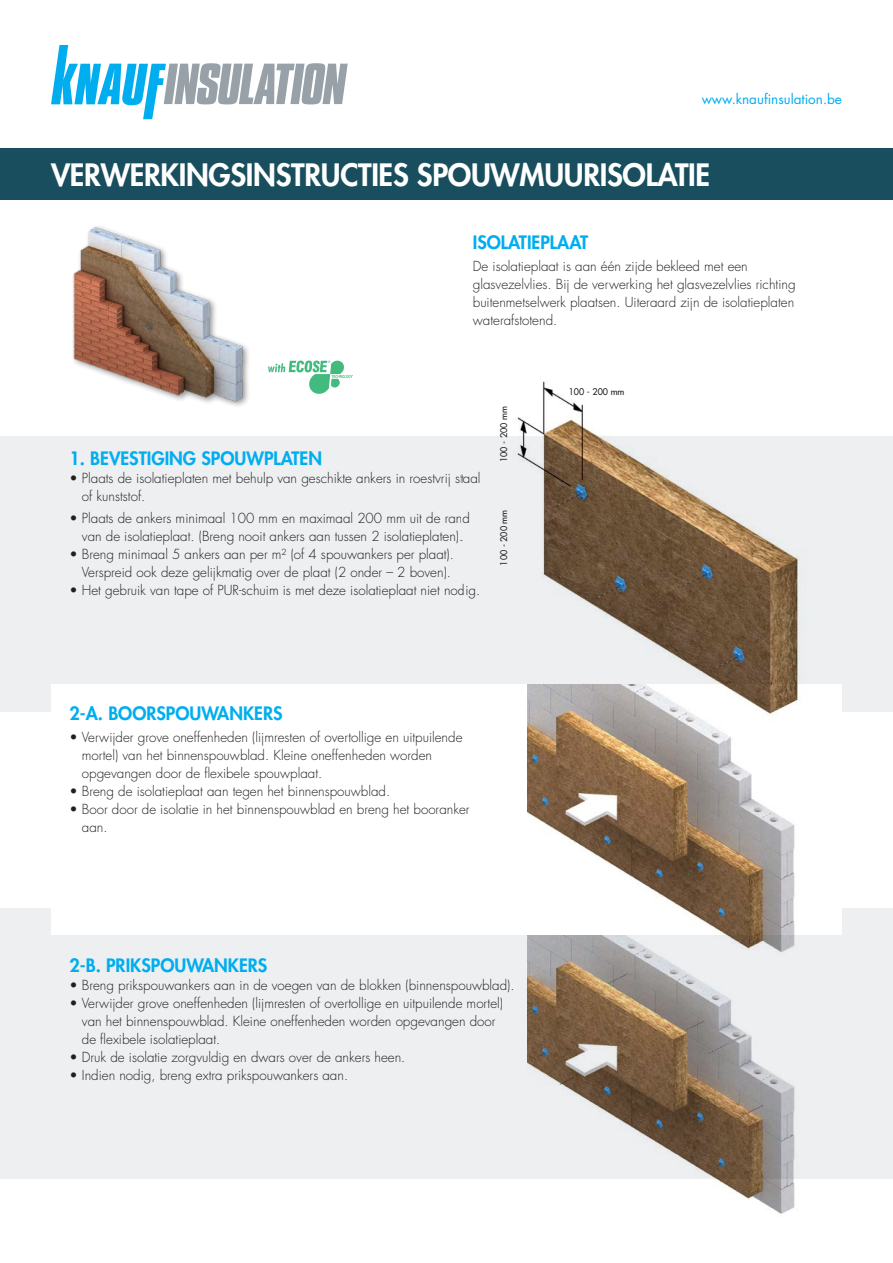
<style>
.page{position:relative;width:893px;height:1263px;background:#fff}
.page>*{position:absolute;margin:0;border:0;box-sizing:border-box;transform-origin:0 0}
.t1{font:800 30px "Futura Std";letter-spacing:-.01em;color:#fff}
.t2{font:800 18px "Futura Std";color:#00aeef}
.platte_tekst{font:300 13.5px/18px "Futura Std";color:#231f20}
.t3{font:13.5px "Futura Std";color:#00aeef}
.Default{font:500 9px "Futura Std";color:#231f20}
</style>
<div class="page">
<div style="left:0;top:436px;width:893px;height:275px;background:#edeff1"></div>
<div style="left:0;top:908px;width:893px;height:270px;background:#edeff1"></div>
<div style="left:0;top:149px;width:893px;height:51px;background:#184e5d"></div>
<div style="left:51px;top:684px;width:791px;height:54px;background:#fff"></div>
<div style="left:51px;top:881px;width:791px;height:54px;background:#fff"></div>
<svg style="left:51px;top:45px;width:297px;height:74px"></svg>
<svg style="left:268px;top:361px;width:85px;height:33px"></svg>
<img style="left:516px;top:381px;width:283px;height:350px">
<img style="left:528px;top:684px;width:271px;height:251px">
<img style="left:528px;top:935px;width:298px;height:279px">
<img style="left:73px;top:226px;width:176px;height:180px">
<p class="t3" style="left:702px;top:91px;width:142px">www.knaufinsulation.be</p>
<p class="t1" style="left:51px;top:156px;width:661px">VERWERKINGSINSTRUCTIES SPOUWMUURISOLATIE</p>
<p class="t2" style="left:473px;top:231px;width:117px">ISOLATIEPLAAT</p>
<p class="platte_tekst" style="left:473px;top:257px;width:324px">De isolatieplaat is aan één zijde bekleed met een glasvezelvlies. Bij de verwerking het glasvezelvlies richting buitenmetselwerk plaatsen. Uiteraard zijn de isolatieplaten waterafstotend.</p>
<p class="t2" style="left:69px;top:447px;width:254px">1. BEVESTIGING SPOUWPLATEN</p>
<p class="platte_tekst" style="left:82px;top:469px;width:400px;text-indent:-12px">• Plaats de isolatieplaten met behulp van geschikte ankers in roestvrij staal of kunststof.</p>
<p class="platte_tekst" style="left:69px;top:510px;width:402px;text-align:center">• Plaats de ankers minimaal 100 mm en maximaal 200 mm uit de rand van de isolatieplaat. (Breng nooit ankers aan tussen 2 isolatieplaten).</p>
<p class="platte_tekst" style="left:69px;top:546px;width:386px;text-align:right">• Breng minimaal 5 ankers aan per m² (of 4 spouwankers per plaat).<br>Verspreid ook deze gelijkmatig over de plaat (2 onder – 2 boven).</p>
<p class="platte_tekst" style="left:69px;top:582px;width:412px">• Het gebruik van tape of PUR-schuim is met deze isolatieplaat niet nodig.</p>
<p class="Default" style="left:498px;top:462px;width:57px;rotate:-90deg">100 - 200 mm</p>
<p class="Default" style="left:498px;top:566px;width:57px;rotate:-90deg">100 - 200 mm</p>
<p class="t2" style="left:69px;top:702px;width:215px">2-A. BOORSPOUWANKERS</p>
<p class="platte_tekst" style="left:82px;top:729px;width:382px;text-indent:-12px">• Verwijder grove oneffenheden (lijmresten of overtollige en uitpuilende mortel) van het binnenspouwblad. Kleine oneffenheden worden opgevangen door de flexibele spouwplaat.</p>
<p class="platte_tekst" style="left:69px;top:783px;width:322px">• Breng de isolatieplaat aan tegen het binnenspouwblad.</p>
<p class="platte_tekst" style="left:82px;top:801px;width:389px;text-indent:-12px">• Boor door de isolatie in het binnenspouwblad en breng het booranker aan.</p>
<p class="t2" style="left:69px;top:954px;width:199px">2-B. PRIKSPOUWANKERS</p>
<p class="platte_tekst" style="left:69px;top:976px;width:447px">• Breng prikspouwankers aan in de voegen van de blokken (binnenspouwblad).</p>
<p class="platte_tekst" style="left:82px;top:994px;width:423px;text-indent:-12px">• Verwijder grove oneffenheden (lijmresten of overtollige en uitpuilende mortel) van het binnenspouwblad. Kleine oneffenheden worden opgevangen door de flexibele isolatieplaat.</p>
<p class="platte_tekst" style="left:69px;top:1048px;width:337px">• Druk de isolatie zorgvuldig en dwars over de ankers heen.</p>
<p class="platte_tekst" style="left:69px;top:1066px;width:280px">• Indien nodig, breng extra prikspouwankers aan.</p>
<p class="Default" style="left:569px;top:386px;width:57px">100 - 200 mm</p>
</div>
